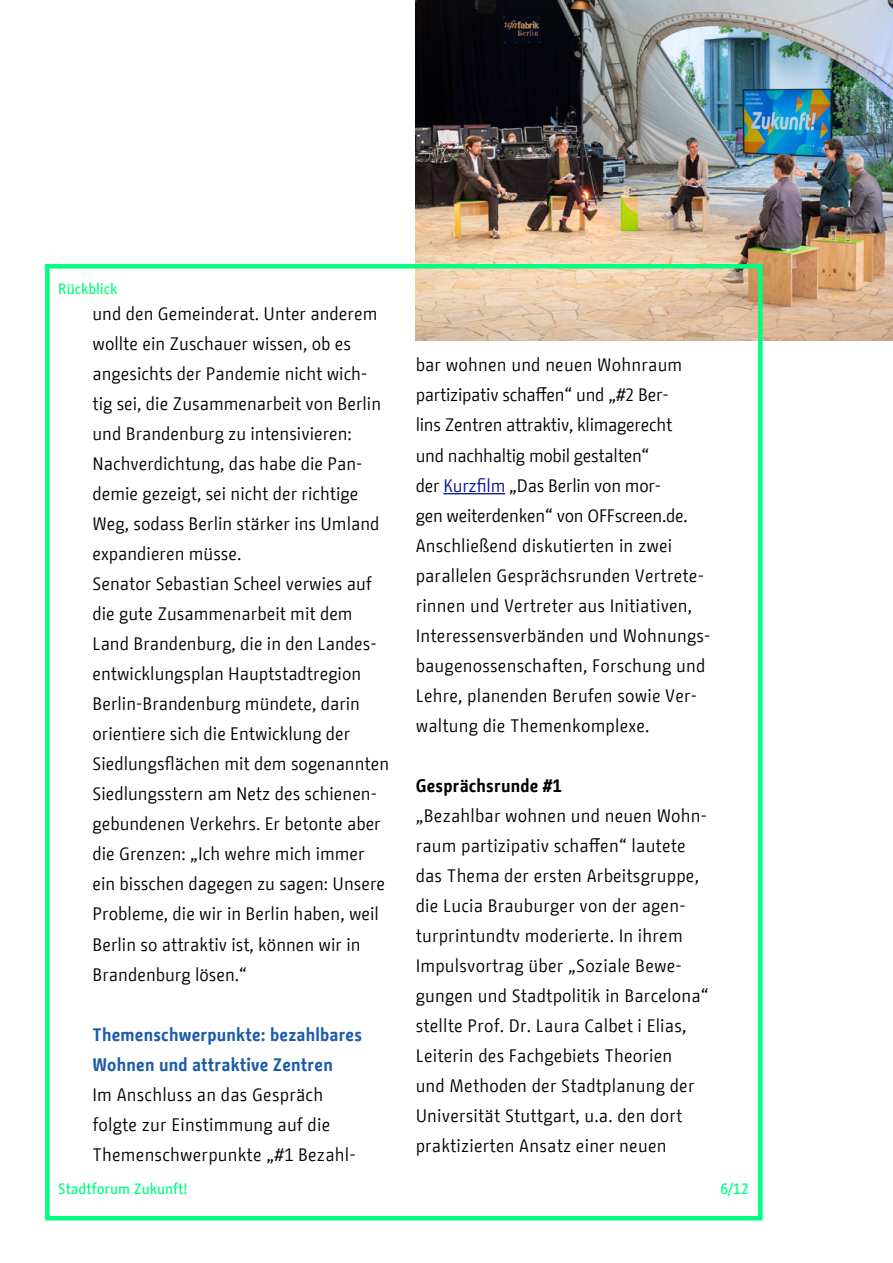
<style>
.page{position:relative;width:893px;height:1263px;background:#fff}
.page>*{position:absolute;margin:0;border:0;box-sizing:border-box;transform-origin:0 0}
.Fließtext{font:18px/30px "BMF Change";color:#000}
.Überschrift_2{font:700 18px/30px "BMF Change";letter-spacing:.01em;color:#1c5bac}
.Überschrift_3{font:700 18px "BMF Change";letter-spacing:.01em;color:#000}
.t1{font:500 15px "BMF Change";color:#00fe81}
.s1{color:#060e9f}
</style>
<div class="page">
<hr style="left:443px;top:493px;width:62px;height:1px;background:#060e9f">
<img style="left:416px;top:0;width:477px;height:340px">
<div style="left:45px;top:264px;width:718px;height:956px;border:4px solid #00fe81"></div>
<p class="t1" style="left:58px;top:278px;width:61px">Rückblick</p>
<p class="Fließtext" style="left:92px;top:299px;width:290px">und den Gemeinderat. Unter anderem wollte ein Zuschauer wissen, ob es angesichts der Pandemie nicht wich&shy;tig sei, die Zusammenarbeit von Berlin und Brandenburg zu intensivieren:<br>Nachverdichtung, das habe die Pan&shy;demie gezeigt, sei nicht der richtige Weg, sodass Berlin stärker ins Umland expandieren müsse.</p>
<p class="Fließtext" style="left:92px;top:569px;width:298px">Senator Sebastian Scheel verwies auf die gute Zusammenarbeit mit dem Land Brandenburg, die in den Landes&shy;entwicklungsplan Hauptstadtregion Berlin-Brandenburg mündete, darin orientiere sich die Entwicklung der Siedlungsflächen mit dem sogenannten Siedlungsstern am Netz des schienen&shy;gebundenen Verkehrs. Er betonte aber die Grenzen: „Ich wehre mich immer ein bisschen dagegen zu sagen: Unsere Probleme, die wir in Berlin haben, weil Berlin so attraktiv ist, können wir in Brandenburg lösen.“</p>
<h3 class="Überschrift_2" style="left:92px;top:1019px;width:271px">Themenschwerpunkte: bezahlbares<br>Wohnen und attraktive Zentren</h3>
<p class="Fließtext" style="left:92px;top:1079px;width:265px">Im Anschluss an das Gespräch folgte zur Einstimmung auf die<br>Themenschwerpunkte „#1 Bezahl-</p>
<p class="Fließtext" style="left:416px;top:350px;width:268px">bar wohnen und neuen Wohnraum partizipativ schaffen“ und „#2 Ber&shy;lins Zentren attraktiv, klimagerecht und nachhaltig mobil gestalten“<br>der <span class="s1">Kurzfilm</span> „Das Berlin von mor-</p>
<p class="Fließtext" style="left:416px;top:500px;width:296px">gen weiterdenken“ von OFFscreen.de.<br>Anschließend diskutierten in zwei parallelen Gesprächsrunden Vertrete&shy;rinnen und Vertreter aus Initiativen, Interessensverbänden und Wohnungs&shy;baugenossenschaften, Forschung und Lehre, planenden Berufen sowie Ver&shy;waltung die Themenkomplexe.</p>
<h4 class="Überschrift_3" style="left:416px;top:772px;width:148px">Gesprächsrunde #1</h4>
<p class="Fließtext" style="left:416px;top:800px;width:295px">„Bezahlbar wohnen und neuen Wohn&shy;raum partizipativ schaffen“ lautete das Thema der ersten Arbeitsgruppe, die Lucia Brauburger von der agen&shy;turprintundtv moderierte. In ihrem Impulsvortrag über „Soziale Bewe&shy;gungen und Stadtpolitik in Barcelona“ stellte Prof. Dr. Laura Calbet i Elias, Leiterin des Fachgebiets Theorien<br>und Methoden der Stadtplanung der Universität Stuttgart, u.a. den dort praktizierten Ansatz einer neuen</p>
<p class="t1" style="left:58px;top:1178px;width:131px">Stadtforum Zukunft!</p>
<p class="t1" style="left:720px;top:1178px;width:30px">6/12</p>
</div>
